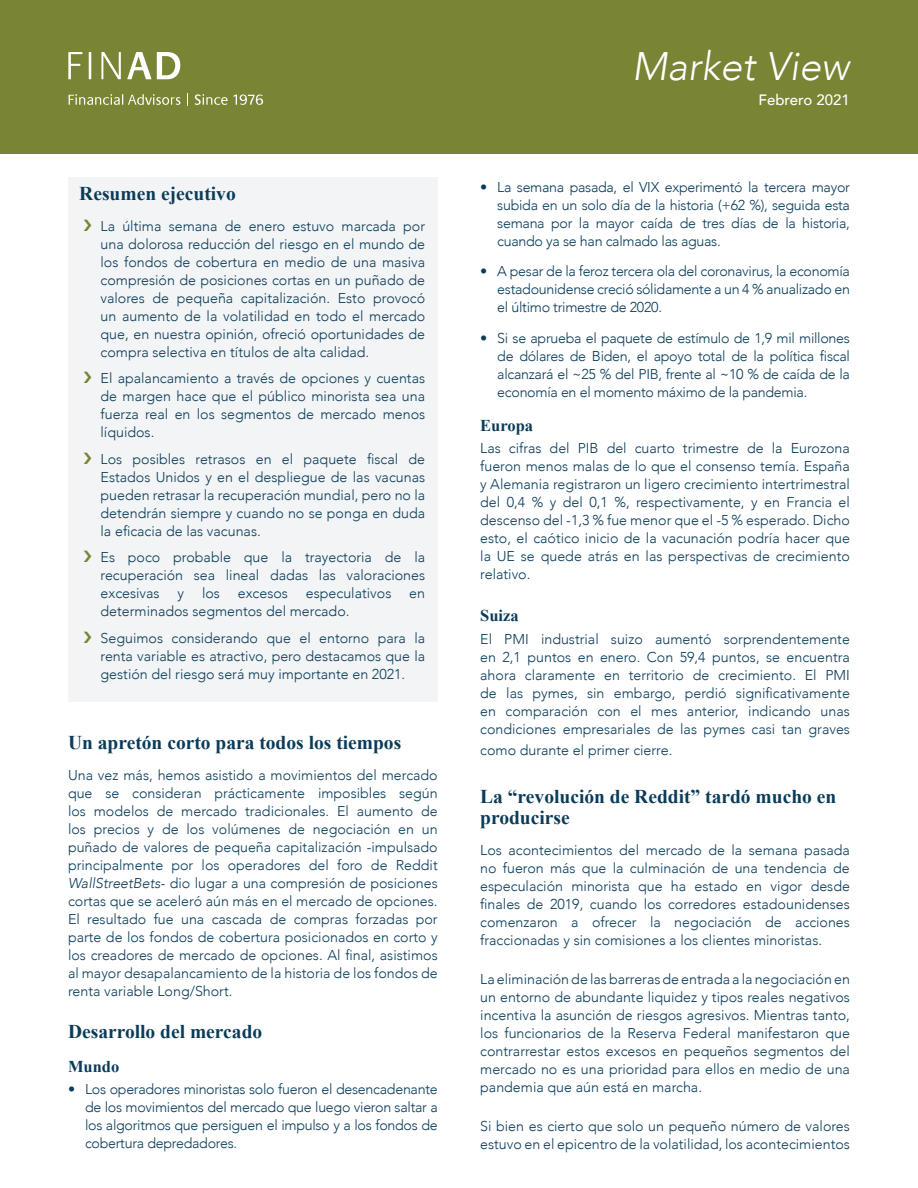
<style>
.page{position:relative;width:918px;height:1188px;background:#fff}
.page>*{position:absolute;margin:0;border:0;box-sizing:border-box;transform-origin:0 0}
.t1{font:italic 300 39.75px "Avenir";color:#fff}
.t2{font:700 19.5px/21px "Times New Roman";color:#0a3c5a}
.t3{font:700 16.5px "Times New Roman";color:#0a3c5a}
.t4{font:500 15px "Avenir";color:#fff}
.t5{font:300 14.25px/18px "Avenir";color:#0a3c5a;text-align:justify}
.s1{color:#798435}
.s2{font-style:italic}
</style>
<div class="page">
<div style="left:68px;top:177px;width:370px;height:525px;background:#f3f4f5"></div>
<div style="left:0;top:0;width:918px;height:153px;background:#798435"></div>
<svg style="left:69px;top:94px;width:112px;height:11px"></svg>
<svg style="left:187px;top:93px;width:1px;height:13px"></svg>
<svg style="left:195px;top:94px;width:68px;height:11px"></svg>
<hr style="left:89px;top:52px;width:2px;height:27px;background:#fff">
<svg style="left:68px;top:52px;width:14px;height:27px"></svg>
<svg style="left:101px;top:52px;width:20px;height:27px"></svg>
<svg style="left:127px;top:52px;width:53px;height:27px"></svg>
<h2 class="t2" style="left:79px;top:183px;width:158px">Resumen ejecutivo</h2>
<p class="t5" style="left:101px;top:217px;width:326px;text-indent:-17px"><span class="s1">❯</span> La última semana de enero estuvo marcada por una dolorosa reducción del riesgo en el mundo de los fondos de cobertura en medio de una masiva compresión de posiciones cortas en un puñado de valores de pequeña capitalización. Esto provocó un aumento de la volatilidad en todo el mercado que, en nuestra opinión, ofreció oportunidades de compra selectiva en títulos de alta calidad.</p>
<p class="t5" style="left:101px;top:369px;width:326px;text-indent:-17px"><span class="s1">❯</span> El apalancamiento a través de opciones y cuentas de margen hace que el público minorista sea una fuerza real en los segmentos de mercado menos líquidos.</p>
<p class="t5" style="left:101px;top:450px;width:326px;text-indent:-17px"><span class="s1">❯</span> Los posibles retrasos en el paquete fiscal de Estados Unidos y en el despliegue de las vacunas pueden retrasar la recuperación mundial, pero no la detendrán siempre y cuando no se ponga en duda la eficacia de las vacunas.</p>
<p class="t5" style="left:101px;top:548px;width:326px;text-indent:-17px"><span class="s1">❯</span> Es poco probable que la trayectoria de la recuperación sea lineal dadas las valoraciones excesivas</p>
<p class="t5" style="left:178px;top:584px;width:8px">y</p>
<p class="t5" style="left:202px;top:584px;width:19px">los</p>
<p class="t5" style="left:238px;top:584px;width:52px">excesos</p>
<p class="t5" style="left:306px;top:584px;width:87px">especulativos</p>
<p class="t5" style="left:409px;top:584px;width:17px">en</p>
<p class="t5" style="left:84px;top:598px;width:343px;line-height:26.5px;text-indent:17px">determinados segmentos del mercado.<br><span class="s1">❯</span> Seguimos considerando que el entorno para la</p>
<p class="t5" style="left:101px;top:647px;width:326px">renta variable es atractivo, pero destacamos que la gestión del riesgo será muy importante en 2021.</p>
<h2 class="t2" style="left:68px;top:731px;width:335px">Un apretón corto para todos los tiempos</h2>
<p class="t5" style="left:68px;top:766px;width:371px">Una vez más, hemos asistido a movimientos del mercado que se consideran prácticamente imposibles según los modelos de mercado tradicionales. El aumento de los precios y de los volúmenes de negociación en un puñado de valores de pequeña capitalización -impulsado principalmente por los operadores del foro de Reddit <span class="s2">WallStreetBets</span>- dio lugar a una compresión de posiciones cortas que se aceleró aún más en el mercado de opciones.<br>El resultado fue una cascada de compras forzadas por parte de los fondos de cobertura posicionados en corto y los creadores de mercado de opciones. Al final, asistimos al mayor desapalancamiento de la historia de los fondos de renta variable Long/Short.</p>
<h2 class="t2" style="left:68px;top:1020px;width:196px">Desarrollo del mercado</h2>
<p class="t3" style="left:68px;top:1055px;width:53px">Mundo</p>
<p class="t5" style="left:85px;top:1080px;width:354px;text-indent:-17px">• Los operadores minoristas solo fueron el desencadenante de los movimientos del mercado que luego vieron saltar a los algoritmos que persiguen el impulso y a los fondos de cobertura depredadores.</p>
<h1 class="t1" style="left:632px;top:43px;width:219px">Market View</h1>
<p class="t4" style="left:759px;top:87px;width:93px">Febrero 2021</p>
<p class="t5" style="left:497px;top:178px;width:354px;text-indent:-17px">• La semana pasada, el VIX experimentó la tercera mayor subida en un solo día de la historia (+62 %), seguida esta semana por la mayor caída de tres días de la historia, cuando ya se han calmado las aguas.</p>
<p class="t5" style="left:497px;top:262px;width:354px;text-indent:-17px">• A pesar de la feroz tercera ola del coronavirus, la economía estadounidense creció sólidamente a un 4 % anualizado en el último trimestre de 2020.</p>
<p class="t5" style="left:497px;top:329px;width:354px;text-indent:-17px">• Si se aprueba el paquete de estímulo de 1,9 mil millones de dólares de Biden, el apoyo total de la política fiscal alcanzará el ~25 % del PIB, frente al ~10 % de caída de la economía en el momento máximo de la pandemia.</p>
<p class="t3" style="left:480px;top:414px;width:54px">Europa</p>
<p class="t5" style="left:480px;top:439px;width:371px">Las cifras del PIB del cuarto trimestre de la Eurozona fueron menos malas de lo que el consenso temía. España y Alemania registraron un ligero crecimiento intertrimestral del 0,4 % y del 0,1 %, respectivamente, y en Francia el descenso del -1,3 % fue menor que el -5 % esperado. Dicho esto, el caótico inicio de la vacunación podría hacer que la UE se quede atrás en las perspectivas de crecimiento relativo.</p>
<p class="t3" style="left:480px;top:604px;width:40px">Suiza</p>
<p class="t5" style="left:480px;top:630px;width:371px">El PMI industrial suizo aumentó sorprendentemente en 2,1 puntos en enero. Con 59,4 puntos, se encuentra ahora claramente en territorio de crecimiento. El PMI de las pymes, sin embargo, perdió significativamente en comparación con el mes anterior, indicando unas condiciones empresariales de las pymes casi tan graves</p>
<p class="t5" style="left:480px;top:741px;width:194px">como durante el primer cierre.</p>
<h2 class="t2" style="left:480px;top:785px;width:358px">La “revolución de Reddit” tardó mucho en producirse</h2>
<p class="t5" style="left:480px;top:841px;width:371px">Los acontecimientos del mercado de la semana pasada no fueron más que la culminación de una tendencia de especulación minorista que ha estado en vigor desde finales de 2019, cuando los corredores estadounidenses comenzaron a ofrecer la negociación de acciones fraccionadas y sin comisiones a los clientes minoristas.</p>
<p class="t5" style="left:480px;top:970px;width:371px">La eliminación de las barreras de entrada a la negociación en un entorno de abundante liquidez y tipos reales negativos incentiva la asunción de riesgos agresivos. Mientras tanto, los funcionarios de la Reserva Federal manifestaron que contrarrestar estos excesos en pequeños segmentos del mercado no es una prioridad para ellos en medio de una pandemia que aún está en marcha.</p>
<p class="t5" style="left:480px;top:1117px;width:371px">Si bien es cierto que solo un pequeño número de valores estuvo en el epicentro de la volatilidad, los acontecimientos</p>
</div>
